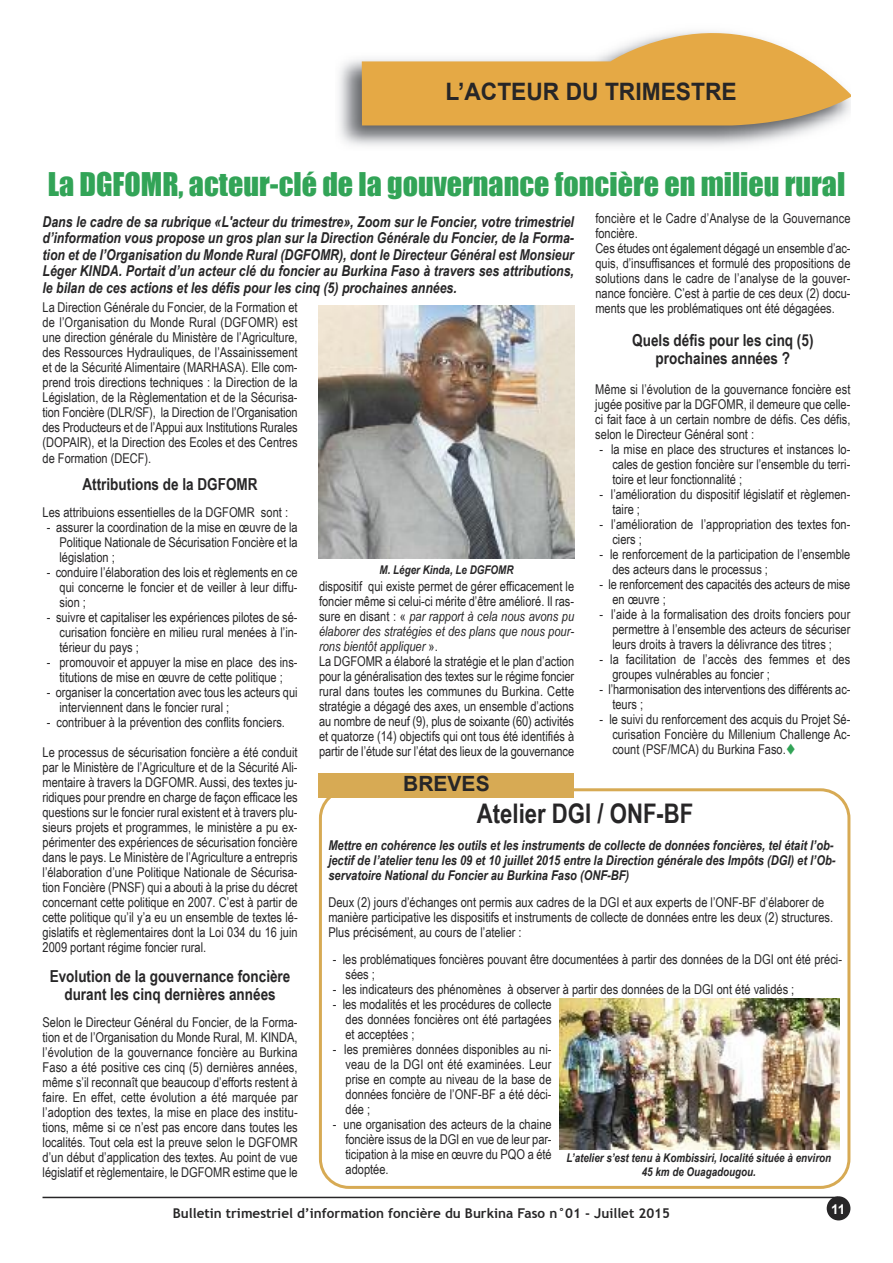
<style>
.page{position:relative;width:893px;height:1263px;background:#fff}
.page>*{position:absolute;margin:0;border:0;box-sizing:border-box;transform-origin:0 0}
.t1{font:30px "Impact";color:#32a457}
.t2{font:700 27px "Arial Narrow";color:#272627}
.t3{font:700 24px "Arial";color:#272627;scale:.95 1}
.t4{font:700 21px "Arial";color:#272627}
.t5{font:700 16.5px/18px "Arial Narrow";color:#272627;text-align:center}
.t6{font:italic 700 15px/16.5px "Arial Narrow";color:#272627;text-align:justify}
.t7{font:13.5px/15px "Arial Narrow";color:#272627;text-align:justify}
.t8{font:italic 700 13.5px/15px "Arial Narrow";color:#272627}
.t9{font:700 13.5px "Trebuchet MS";color:#272627}
.t10{font:700 13.5px "Arial";color:#fff}
.t11{font:italic 700 12px/13.5px "Arial Narrow";color:#272627;text-align:center}
.s1{color:#32a457}
.s2{font-style:italic}
</style>
<div class="page">
<img style="left:339px;top:59px;width:487px;height:87px">
<svg style="left:362px;top:31px;width:488px;height:94px;fill:#e5a945"></svg>
<div style="left:827px;top:1196px;width:23px;height:24px;background:#272627;border-radius:50%"></div>
<hr style="left:43px;top:1197px;width:795px;height:1px;background:#272627">
<img style="left:319px;top:306px;width:255px;height:252px">
<svg style="left:319px;top:788px;width:531px;height:401px"></svg>
<div style="left:319px;top:774px;width:255px;height:24px;background:#d7aa54"></div>
<img style="left:559px;top:998px;width:281px;height:152px">
<div style="left:563px;top:1153px;width:272px;height:25px;background:#fff"></div>
<h3 class="t3" style="left:445px;top:78px;width:308px">L’ACTEUR DU TRIMESTRE</h3>
<h1 class="t1" style="left:48px;top:165px;width:799px">La DGFOMR, acteur-clé de la gouvernance foncière en milieu rural</h1>
<p class="t6" style="left:43px;top:213px;width:533px">Dans le cadre de sa rubrique «L'acteur du trimestre», Zoom sur le Foncier, votre trimestriel d’information vous propose un gros plan sur la Direction Générale du Foncier, de la Forma&shy;tion et de l’Organisation du Monde Rural (DGFOMR), dont le Directeur Général est Monsieur Léger KINDA. Portait d’un acteur clé du foncier au Burkina Faso à travers ses attributions, le bilan de ces actions et les défis pour les cinq (5) prochaines années.</p>
<p class="t7" style="left:595px;top:210px;width:257px;text-align:left">foncière et le Cadre d’Analyse de la Gouvernance foncière.<br>Ces études ont également dégagé un ensemble d’ac&shy;quis, d’insuffisances et formulé des propositions de solutions dans le cadre de l’analyse de la gouver&shy;nance foncière. C’est à partie de ces deux (2) docu&shy;ments que les problématiques ont été dégagées.</p>
<p class="t5" style="left:632px;top:331px;width:183px">Quels défis pour les cinq (5) prochaines années ?</p>
<p class="t7" style="left:595px;top:381px;width:257px">Même si l’évolution de la gouvernance foncière est jugée positive par la DGFOMR, il demeure que celle&shy;ci fait face à un certain nombre de défis. Ces défis, selon le Directeur Général sont :</p>
<p class="t7" style="left:612px;top:441px;width:240px;text-indent:-13px">- la mise en place des structures et instances lo&shy;cales de gestion foncière sur l’ensemble du terri&shy;toire et leur fonctionnalité ;</p>
<p class="t7" style="left:612px;top:486px;width:240px;text-indent:-13px">- l’amélioration du dispositif législatif et règlemen&shy;taire ;</p>
<p class="t7" style="left:612px;top:516px;width:240px;text-indent:-13px">- l’amélioration de l’appropriation des textes fon&shy;ciers ;</p>
<p class="t7" style="left:612px;top:546px;width:240px;text-indent:-13px">- le renforcement de la participation de l’ensemble des acteurs dans le processus ;</p>
<p class="t7" style="left:612px;top:576px;width:240px;text-indent:-13px">- le renforcement des capacités des acteurs de mise en œuvre ;</p>
<p class="t7" style="left:612px;top:606px;width:240px;text-indent:-13px">- l’aide à la formalisation des droits fonciers pour permettre à l’ensemble des acteurs de sécuriser leurs droits à travers la délivrance des titres ;</p>
<p class="t7" style="left:612px;top:651px;width:240px;text-indent:-13px">- la facilitation de l’accès des femmes et des groupes vulnérables au foncier ;</p>
<p class="t7" style="left:612px;top:681px;width:240px;text-indent:-13px">- l’harmonisation des interventions des différents ac&shy;teurs ;</p>
<p class="t7" style="left:612px;top:711px;width:240px;text-indent:-13px">- le suivi du renforcement des acquis du Projet Sé&shy;curisation Foncière du Millenium Challenge Ac&shy;count (PSF/MCA) du Burkina Faso.<span class="s1">▼</span></p>
<p class="t7" style="left:43px;top:300px;width:257px">La Direction Générale du Foncier, de la Formation et de l’Organisation du Monde Rural (DGFOMR) est une direction générale du Ministère de l’Agriculture, des Ressources Hydrauliques, de l’Assainissement et de la Sécurité Alimentaire (MARHASA). Elle com&shy;prend trois directions techniques : la Direction de la Législation, de la Règlementation et de la Sécurisa&shy;tion Foncière (DLR/SF), la Direction de l’Organisation des Producteurs et de l’Appui aux Institutions Rurales (DOPAIR), et la Direction des Ecoles et des Centres de Formation (DECF).</p>
<p class="t5" style="left:83px;top:474px;width:177px">Attributions de la DGFOMR</p>
<p class="t7" style="left:43px;top:504px;width:247px">Les attribuions essentielles de la DGFOMR sont :</p>
<p class="t7" style="left:60px;top:519px;width:240px;text-indent:-13px">- assurer la coordination de la mise en œuvre de la Politique Nationale de Sécurisation Foncière et la législation ;</p>
<p class="t7" style="left:60px;top:564px;width:240px;text-indent:-13px">- conduire l’élaboration des lois et règlements en ce qui concerne le foncier et de veiller à leur diffu&shy;sion ;</p>
<p class="t7" style="left:60px;top:609px;width:240px;text-indent:-13px">- suivre et capitaliser les expériences pilotes de sé&shy;curisation foncière en milieu rural menées à l’in&shy;térieur du pays ;</p>
<p class="t7" style="left:47px;top:654px;width:252px;text-align:center">- promouvoir et appuyer la mise en place des ins&shy;titutions de mise en œuvre de cette politique ;</p>
<p class="t7" style="left:60px;top:684px;width:240px;text-indent:-13px">- organiser la concertation avec tous les acteurs qui interviennent dans le foncier rural ;</p>
<p class="t7" style="left:47px;top:714px;width:240px">- contribuer à la prévention des conflits fonciers.</p>
<p class="t7" style="left:43px;top:744px;width:257px">Le processus de sécurisation foncière a été conduit par le Ministère de l’Agriculture et de la Sécurité Ali&shy;mentaire à travers la DGFOMR. Aussi, des textes ju&shy;ridiques pour prendre en charge de façon efficace les questions sur le foncier rural existent et à travers plu&shy;sieurs projets et programmes, le ministère a pu ex&shy;périmenter des expériences de sécurisation foncière dans le pays. Le Ministère de l’Agriculture a entrepris l’élaboration d’une Politique Nationale de Sécurisa&shy;tion Foncière (PNSF) qui a abouti à la prise du décret concernant cette politique en 2007. C’est à partir de cette politique qu’il y’a eu un ensemble de textes lé&shy;gislatifs et règlementaires dont la Loi 034 du 16 juin 2009 portant régime foncier rural.</p>
<p class="t5" style="left:50px;top:966px;width:242px">Evolution de la gouvernance foncière durant les cinq dernières années</p>
<p class="t7" style="left:43px;top:1014px;width:257px">Selon le Directeur Général du Foncier, de la Forma&shy;tion et de l’Organisation du Monde Rural, M. KINDA, l’évolution de la gouvernance foncière au Burkina Faso a été positive ces cinq (5) dernières années, même s’il reconnaît que beaucoup d’efforts restent à faire. En effet, cette évolution a été marquée par l’adoption des textes, la mise en place des institu&shy;tions, même si ce n’est pas encore dans toutes les localités. Tout cela est la preuve selon le DGFOMR d’un début d’application des textes. Au point de vue législatif et règlementaire, le DGFOMR estime que le</p>
<p class="t11" style="left:379px;top:563px;width:135px">M. Léger Kinda, Le DGFOMR</p>
<p class="t7" style="left:319px;top:579px;width:257px;text-align:left">dispositif qui existe permet de gérer efficacement le foncier même si celui-ci mérite d’être amélioré. Il ras&shy;sure en disant : « <span class="s2">par rapport à cela nous avons pu élaborer des stratégies et des plans que nous pour&shy;rons bientôt appliquer</span> ».<br>La DGFOMR a élaboré la stratégie et le plan d’action pour la généralisation des textes sur le régime foncier rural dans toutes les communes du Burkina. Cette stratégie a dégagé des axes, un ensemble d’actions au nombre de neuf (9), plus de soixante (60) activités et quatorze (14) objectifs qui ont tous été identifiés à partir de l’étude sur l’état des lieux de la gouvernance</p>
<h3 class="t4" style="left:403px;top:772px;width:88px">BREVES</h3>
<h2 class="t2" style="left:477px;top:798px;width:218px">Atelier DGI / ONF-BF</h2>
<p class="t8" style="left:328px;top:838px;width:508px">Mettre en cohérence les outils et les instruments de collecte de données foncières, tel était l’ob&shy;jectif de l’atelier tenu les 09 et 10 juillet 2015 entre la Direction générale des Impôts (DGI) et l’Ob&shy;servatoire National du Foncier au Burkina Faso (ONF-BF)</p>
<p class="t7" style="left:328px;top:895px;width:506px;text-align:left">Deux (2) jours d’échanges ont permis aux cadres de la DGI et aux experts de l’ONF-BF d’élaborer de manière participative les dispositifs et instruments de collecte de données entre les deux (2) structures.<br>Plus précisément, au cours de l’atelier :</p>
<p class="t7" style="left:345px;top:952px;width:498px;text-indent:-13px">- les problématiques foncières pouvant être documentées à partir des données de la DGI ont été préci&shy;sées ;</p>
<p class="t7" style="left:333px;top:982px;width:463px">- les indicateurs des phénomènes à observer à partir des données de la DGI ont été validés ;</p>
<p class="t7" style="left:345px;top:997px;width:208px;text-indent:-13px">- les modalités et les procédures de collecte des données foncières ont été partagées et acceptées ;</p>
<p class="t7" style="left:345px;top:1042px;width:208px;text-indent:-13px">- les premières données disponibles au ni&shy;veau de la DGI ont été examinées. Leur prise en compte au niveau de la base de données foncière de l’ONF-BF a été déci&shy;dée ;</p>
<p class="t7" style="left:346px;top:1117px;width:208px;text-indent:-13px">- une organisation des acteurs de la chaine foncière issus de la DGI en vue de leur par&shy;ticipation à la mise en œuvre du PQO a été adoptée.</p>
<p class="t11" style="left:567px;top:1151px;width:266px">L’atelier s’est tenu à Kombissiri, localité située à environ<br>45 km de Ouagadougou.</p>
<p class="t9" style="left:173px;top:1205px;width:499px">Bulletin trimestriel d’information foncière du Burkina Faso n°01 - Juillet 2015</p>
<p class="t10" style="left:831px;top:1201px;width:16px">11</p>
</div>
